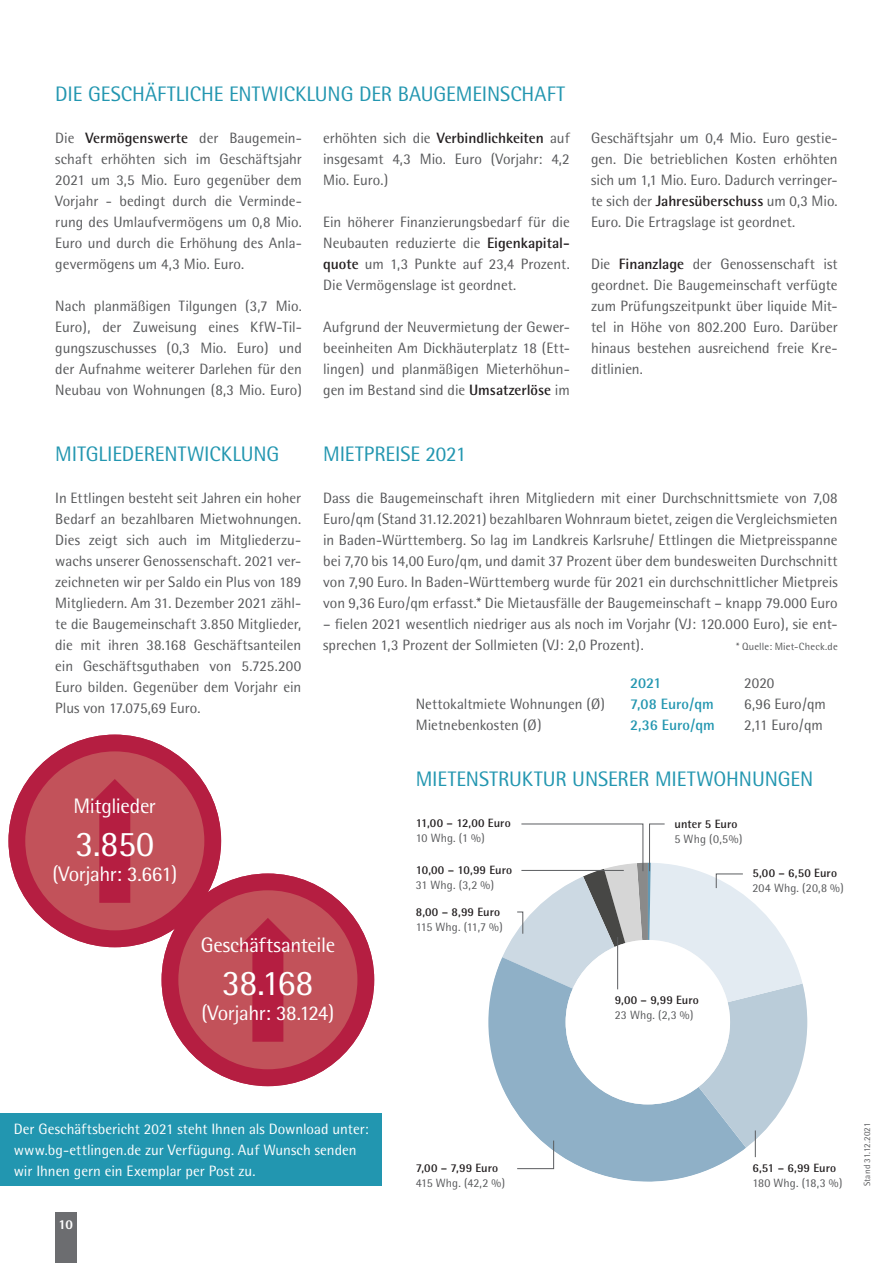
<style>
.page{position:relative;width:893px;height:1263px;background:#fff}
.page>*{position:absolute;margin:0;border:0;box-sizing:border-box;transform-origin:0 0}
.t1{font:36px "Rotis Semi Sans";letter-spacing:-.02em;color:#fff}
.t2{font:21px "Rotis Semi Sans";letter-spacing:-.005em;color:#2296b0}
.t3{font:21px "Rotis Semi Sans";letter-spacing:-.02em;color:#fff}
.t4{font:15px/21px "Rotis Semi Sans";color:#57585a;text-align:justify}
.t5{font:15px/21px "Rotis Semi Sans";color:#fff}
.t6{font:700 15px "Rotis Semi Sans";letter-spacing:-.005em;color:#2296b0}
.t7{font:800 13.5px "Rotis Semi Sans";color:#fff}
.t8{font:700 12px "Rotis Semi Sans";letter-spacing:.005em;color:#231f20}
.t9{font:12px "Rotis Semi Sans";letter-spacing:.01em;color:#57585a}
.t10{font:10.5px "Rotis Semi Sans";letter-spacing:.015em;color:#57585a}
.t11{font:9px "Rotis Semi Sans";letter-spacing:.01em;color:#57585a}
.s1{font-weight:700;color:#231f20}
</style>
<div class="page">
<div style="left:55px;top:1212px;width:22px;height:51px;background:#6c6d70"></div>
<div style="left:9px;top:735px;width:212px;height:212px;background:#b51e41;border-radius:50%"></div>
<div style="left:25px;top:751px;width:179px;height:179px;background:#c2525a;border-radius:50%"></div>
<svg style="left:84px;top:779px;width:62px;height:124px"></svg>
<div style="left:162px;top:873px;width:212px;height:213px;background:#b51e41;border-radius:50%"></div>
<div style="left:178px;top:890px;width:179px;height:179px;background:#c2525a;border-radius:50%"></div>
<svg style="left:237px;top:918px;width:62px;height:124px"></svg>
<svg style="left:488px;top:958px;width:222px;height:224px"></svg>
<svg style="left:502px;top:905px;width:305px;height:243px"></svg>
<svg style="left:517px;top:823px;width:239px;height:346px"></svg>
<div style="left:0;top:1113px;width:382px;height:73px;background:#2296b0"></div>
<h2 class="t2" style="left:55px;top:82px;width:511px">DIE GESCHÄFTLICHE ENTWICKLUNG DER BAUGEMEINSCHAFT</h2>
<p class="t4" style="left:55px;top:128px;width:248px">Die <span class="s1">Vermögenswerte</span> der Baugemein&shy;schaft erhöhten sich im Geschäftsjahr 2021 um 3,5 Mio. Euro gegenüber dem Vorjahr - bedingt durch die Verminde&shy;rung des Umlaufvermögens um 0,8 Mio.<br>Euro und durch die Erhöhung des Anla&shy;gevermögens um 4,3 Mio. Euro.</p>
<p class="t4" style="left:55px;top:296px;width:248px">Nach planmäßigen Tilgungen (3,7 Mio.<br>Euro), der Zuweisung eines KfW-Til&shy;gungszuschusses (0,3 Mio. Euro) und der Aufnahme weiterer Darlehen für den Neubau von Wohnungen (8,3 Mio. Euro)</p>
<p class="t4" style="left:323px;top:128px;width:248px">erhöhten sich die <span class="s1">Verbindlichkeiten</span> auf insgesamt 4,3 Mio. Euro (Vorjahr: 4,2<br>Mio. Euro.)</p>
<p class="t4" style="left:323px;top:212px;width:248px">Ein höherer Finanzierungsbedarf für die Neubauten reduzierte die <span class="s1">Eigenkapital&shy;quote</span> um 1,3 Punkte auf 23,4 Prozent.<br>Die Vermögenslage ist geordnet.</p>
<p class="t4" style="left:323px;top:317px;width:248px">Aufgrund der Neuvermietung der Gewer&shy;beeinheiten Am Dickhäuterplatz 18 (Ett&shy;lingen) und planmäßigen Mieterhöhun&shy;gen im Bestand sind die <span class="s1">Umsatzerlöse</span> im</p>
<p class="t4" style="left:591px;top:128px;width:248px">Geschäftsjahr um 0,4 Mio. Euro gestie&shy;gen. Die betrieblichen Kosten erhöhten sich um 1,1 Mio. Euro. Dadurch verringer&shy;te sich der <span class="s1">Jahresüberschuss</span> um 0,3 Mio.<br>Euro. Die Ertragslage ist geordnet.</p>
<p class="t4" style="left:591px;top:254px;width:248px">Die <span class="s1">Finanzlage</span> der Genossenschaft ist geordnet. Die Baugemeinschaft verfügte zum Prüfungszeitpunkt über liquide Mit&shy;tel in Höhe von 802.200 Euro. Darüber hinaus bestehen ausreichend freie Kre&shy;ditlinien.</p>
<h2 class="t2" style="left:55px;top:441px;width:226px">MITGLIEDERENTWICKLUNG</h2>
<h2 class="t2" style="left:323px;top:441px;width:145px">MIETPREISE 2021</h2>
<p class="t4" style="left:55px;top:487px;width:248px">In Ettlingen besteht seit Jahren ein hoher Bedarf an bezahlbaren Mietwohnungen.<br>Dies zeigt sich auch im Mitgliederzu&shy;wachs unserer Genossenschaft. 2021 ver&shy;zeichneten wir per Saldo ein Plus von 189<br>Mitgliedern. Am 31. Dezember 2021 zähl&shy;te die Baugemeinschaft 3.850 Mitglieder, die mit ihren 38.168 Geschäftsanteilen ein Geschäftsguthaben von 5.725.200<br>Euro bilden. Gegenüber dem Vorjahr ein Plus von 17.075,69 Euro.</p>
<p class="t4" style="left:323px;top:487px;width:516px">Dass die Baugemeinschaft ihren Mitgliedern mit einer Durchschnittsmiete von 7,08<br>Euro/qm (Stand 31.12.2021) bezahlbaren Wohnraum bietet, zeigen die Vergleichsmieten in Baden-Württemberg. So lag im Landkreis Karlsruhe/ Ettlingen die Mietpreisspanne bei 7,70 bis 14,00 Euro/qm, und damit 37 Prozent über dem bundesweiten Durchschnitt von 7,90 Euro. In Baden-Württemberg wurde für 2021 ein durchschnittlicher Mietpreis von 9,36 Euro/qm erfasst.* Die Mietausfälle der Baugemeinschaft – knapp 79.000 Euro</p>
<p class="t4" style="left:323px;top:613px;width:516px">– fielen 2021 wesentlich niedriger aus als noch im Vorjahr (VJ: 120.000 Euro), sie ent&shy;sprechen 1,3 Prozent der Sollmieten (VJ: 2,0 Prozent).</p>
<p class="t10" style="left:736px;top:640px;width:103px">* Quelle: Miet-Check.de</p>
<p class="t6" style="left:630px;top:674px;width:33px">2021</p>
<p class="t4" style="left:744px;top:673px;width:32px">2020</p>
<p class="t4" style="left:416px;top:694px;width:191px">Nettokaltmiete Wohnungen (Ø)</p>
<p class="t6" style="left:630px;top:695px;width:85px">7,08 Euro/qm</p>
<p class="t4" style="left:744px;top:694px;width:83px">6,96 Euro/qm</p>
<p class="t4" style="left:416px;top:715px;width:127px">Mietnebenkosten (Ø)</p>
<p class="t6" style="left:630px;top:716px;width:86px">2,36 Euro/qm</p>
<p class="t4" style="left:744px;top:715px;width:80px">2,11 Euro/qm</p>
<h2 class="t3" style="left:74px;top:793px;width:84px">Mitglieder</h2>
<h1 class="t1" style="left:76px;top:822px;width:80px">3.850</h1>
<h2 class="t3" style="left:52px;top:862px;width:126px">(Vorjahr: 3.661)</h2>
<h2 class="t3" style="left:201px;top:932px;width:136px">Geschäftsanteile</h2>
<h1 class="t1" style="left:222px;top:961px;width:93px">38.168</h1>
<h2 class="t3" style="left:201px;top:1000px;width:135px">(Vorjahr: 38.124)</h2>
<h2 class="t2" style="left:416px;top:766px;width:399px">MIETENSTRUKTUR UNSERER MIETWOHNUNGEN</h2>
<p class="t8" style="left:674px;top:816px;width:64px">unter 5 Euro</p>
<p class="t9" style="left:674px;top:831px;width:69px">5 Whg (0,5%)</p>
<p class="t8" style="left:752px;top:865px;width:86px">5,00 – 6,50 Euro</p>
<p class="t9" style="left:752px;top:881px;width:93px">204 Whg. (20,8 %)</p>
<p class="t8" style="left:416px;top:816px;width:96px">11,00 – 12,00 Euro</p>
<p class="t9" style="left:416px;top:831px;width:71px">10 Whg. (1 %)</p>
<p class="t8" style="left:416px;top:862px;width:98px">10,00 – 10,99 Euro</p>
<p class="t9" style="left:416px;top:878px;width:80px">31 Whg. (3,2 %)</p>
<p class="t8" style="left:416px;top:905px;width:86px">8,00 – 8,99 Euro</p>
<p class="t9" style="left:416px;top:920px;width:89px">115 Whg. (11,7 %)</p>
<p class="t8" style="left:615px;top:992px;width:86px">9,00 – 9,99 Euro</p>
<p class="t9" style="left:615px;top:1007px;width:80px">23 Whg. (2,3 %)</p>
<p class="t5" style="left:14px;top:1118px;width:356px">Der Geschäftsbericht 2021 steht Ihnen als Download unter: www.bg-ettlingen.de zur Verfügung. Auf Wunsch senden wir Ihnen gern ein Exemplar per Post zu.</p>
<p class="t11" style="left:862px;top:1186px;width:65px;rotate:-90deg">Stand 31.12.2021</p>
<p class="t8" style="left:416px;top:1160px;width:84px">7,00 – 7,99 Euro</p>
<p class="t9" style="left:416px;top:1176px;width:91px">415 Whg. (42,2 %)</p>
<p class="t8" style="left:752px;top:1160px;width:85px">6,51 – 6,99 Euro</p>
<p class="t9" style="left:752px;top:1176px;width:92px">180 Whg. (18,3 %)</p>
<p class="t7" style="left:59px;top:1216px;width:16px">10</p>
</div>
